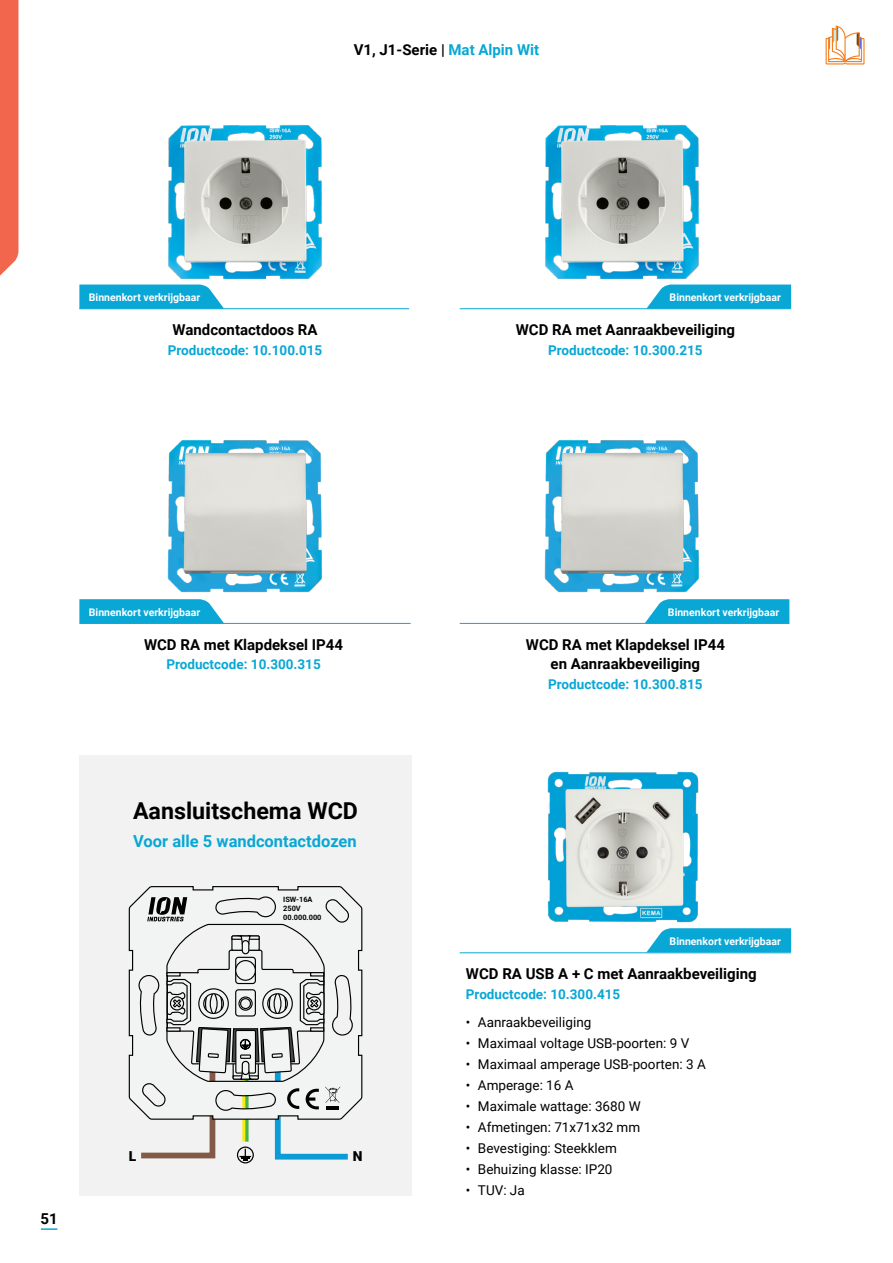
<style>
.page{position:relative;width:893px;height:1263px;background:#fff}
.page>*{position:absolute;margin:0;border:0;box-sizing:border-box;transform-origin:0 0}
.t1{font:700 23.25px "Roboto";color:#000}
.t2{font:700 16.5px "Roboto";color:#08a7d5}
.t3{font:700 15px/19.5px "Roboto";color:#000;text-align:center}
.t4{font:900 13.8px "Roboto";color:#000}
.t5{font:13.5px "Roboto";color:#000}
.t6{font:700 13.5px "Roboto";color:#08a7d5}
.t7{font:700 10.5px "Roboto";color:#fff}
.t8{font:700 7.35px/8.9px "Roboto";color:#000}
.s1{color:#08a7d5}
</style>
<div class="page">
<div style="left:0;top:0;width:18px;height:276px;background:#f2664e"></div>
<svg style="left:41px;top:1228px;width:16px;height:2px"></svg>
<div style="left:61px;top:1160px;width:13px;height:14px;border:3px solid #fff;border-radius:50%"></div>
<img style="left:149px;top:125px;width:173px;height:160px">
<hr style="left:79px;top:308px;width:330px;height:1px;background:#08a7d5">
<img style="left:545px;top:125px;width:173px;height:160px">
<hr style="left:460px;top:308px;width:331px;height:1px;background:#08a7d5">
<img style="left:544px;top:440px;width:155px;height:153px">
<hr style="left:460px;top:623px;width:329px;height:1px;background:#08a7d5">
<img style="left:167px;top:440px;width:155px;height:153px">
<hr style="left:79px;top:623px;width:332px;height:1px;background:#08a7d5">
<div style="left:79px;top:755px;width:333px;height:441px;background:#f2f2f2"></div>
<svg style="left:128px;top:886px;width:235px;height:221px"></svg>
<svg style="left:147px;top:897px;width:40px;height:24px"></svg>
<svg style="left:135px;top:935px;width:219px;height:228px"></svg>
<img style="left:547px;top:771px;width:152px;height:152px">
<hr style="left:460px;top:952px;width:331px;height:1px;background:#08a7d5">
<svg style="left:646px;top:928px;width:145px;height:24px;background:#1badd8"></svg>
<svg style="left:79px;top:599px;width:145px;height:24px;background:#1aadd8"></svg>
<svg style="left:645px;top:599px;width:144px;height:24px;background:#19add8"></svg>
<svg style="left:79px;top:285px;width:145px;height:24px;background:#18acd7"></svg>
<svg style="left:646px;top:285px;width:145px;height:24px;background:#18acd7"></svg>
<svg style="left:826px;top:26px;width:38px;height:39px"></svg>
<p class="t3" style="left:354px;top:39px;width:187px">V1, J1-Serie | <span class="s1">Mat Alpin Wit</span></p>
<p class="t7" style="left:89px;top:290px;width:113px">Binnenkort verkrijgbaar</p>
<p class="t7" style="left:670px;top:290px;width:113px">Binnenkort verkrijgbaar</p>
<p class="t3" style="left:173px;top:319px;width:146px">Wandcontactdoos RA</p>
<p class="t6" style="left:168px;top:340px;width:156px">Productcode: 10.100.015</p>
<p class="t3" style="left:516px;top:319px;width:221px">WCD RA met Aanraakbeveiliging</p>
<p class="t6" style="left:548px;top:340px;width:156px">Productcode: 10.300.215</p>
<p class="t7" style="left:89px;top:604px;width:113px">Binnenkort verkrijgbaar</p>
<p class="t7" style="left:668px;top:604px;width:113px">Binnenkort verkrijgbaar</p>
<p class="t3" style="left:144px;top:634px;width:201px">WCD RA met Klapdeksel IP44</p>
<p class="t6" style="left:166px;top:655px;width:156px">Productcode: 10.300.315</p>
<p class="t3" style="left:526px;top:634px;width:201px">WCD RA met Klapdeksel IP44 en Aanraakbeveiliging</p>
<p class="t6" style="left:548px;top:674px;width:156px">Productcode: 10.300.815</p>
<h1 class="t1" style="left:133px;top:794px;width:226px">Aansluitschema WCD</h1>
<p class="t2" style="left:133px;top:829px;width:225px">Voor alle 5 wandcontactdozen</p>
<p class="t8" style="left:283px;top:895px;width:40px">ISW-16A<br>250V<br>00.000.000</p>
<p class="t3" style="left:41px;top:1208px;width:19px">51</p>
<p class="t4" style="left:129px;top:1147px;width:9px">L</p>
<p class="t4" style="left:353px;top:1147px;width:11px">N</p>
<p class="t7" style="left:670px;top:933px;width:113px">Binnenkort verkrijgbaar</p>
<p class="t3" style="left:466px;top:963px;width:292px">WCD RA USB A + C met Aanraakbeveiliging</p>
<p class="t6" style="left:466px;top:984px;width:156px">Productcode: 10.300.415</p>
<p class="t5" style="left:466px;top:1013px;width:127px">• Aanraakbeveiliging</p>
<p class="t5" style="left:466px;top:1034px;width:225px">• Maximaal voltage USB-poorten: 9 V</p>
<p class="t5" style="left:466px;top:1055px;width:241px">• Maximaal amperage USB-poorten: 3 A</p>
<p class="t5" style="left:466px;top:1076px;width:109px">• Amperage: 16 A</p>
<p class="t5" style="left:466px;top:1097px;width:176px">• Maximale wattage: 3680 W</p>
<p class="t5" style="left:466px;top:1118px;width:176px">• Afmetingen: 71x71x32 mm</p>
<p class="t5" style="left:466px;top:1139px;width:152px">• Bevestiging: Steekklem</p>
<p class="t5" style="left:466px;top:1160px;width:148px">• Behuizing klasse: IP20</p>
<p class="t5" style="left:466px;top:1181px;width:60px">• TUV: Ja</p>
</div>
